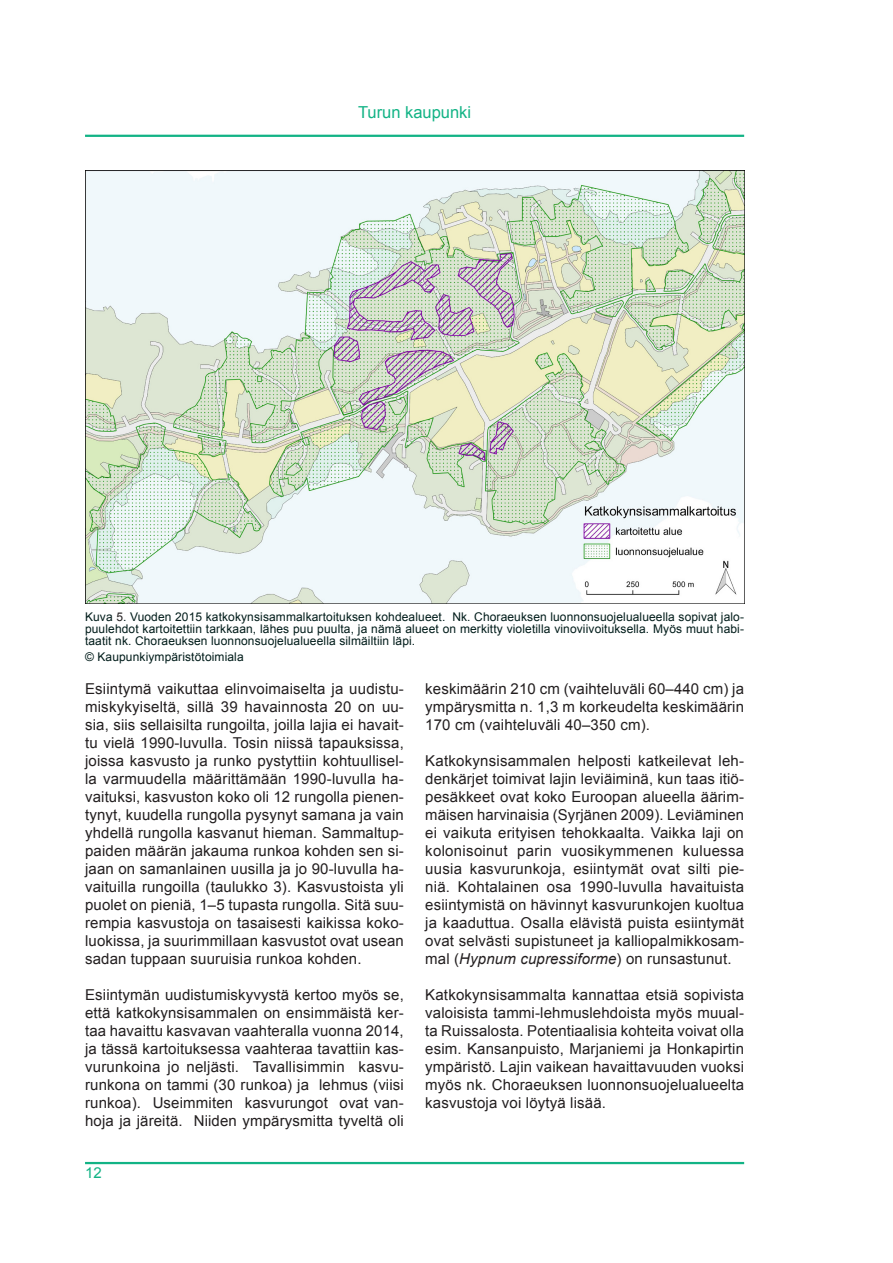
<style>
.page{position:relative;width:893px;height:1263px;background:#fff}
.page>*{position:absolute;margin:0;border:0;box-sizing:border-box;transform-origin:0 0}
.t1{font:16.5px "Arial";color:#12b385}
.Leipäteksti{font:15px/18px "Arial";letter-spacing:.01em;color:#231f20;text-align:justify}
.t2{font:15px "Arial";color:#12b385}
.Kuvateksti{font:12px/12px "Arial";letter-spacing:.01em;color:#001c1a;text-align:justify}
.s1{color:#231f20}
.s2{font-style:italic}
</style>
<div class="page">
<hr style="left:85px;top:135px;width:659px;height:2px;background:#12b385">
<hr style="left:85px;top:1162px;width:659px;height:2px;background:#12b385">
<img style="left:85px;top:170px;width:659px;height:434px">
<p class="t1" style="left:358px;top:102px;width:115px">Turun kaupunki</p>
<p class="Kuvateksti" style="left:85px;top:611px;width:661px">Kuva <span class="s1">5</span>. Vuoden 2015 katkokynsisammalkartoituksen kohdealueet. Nk. Choraeuksen luonnonsuojelualueella sopivat jalo&shy;puulehdot kartoitettiin tarkkaan, lähes puu puulta, ja nämä alueet on merkitty violetilla vinoviivoituksella. Myös muut habi&shy;taatit nk. Choraeuksen luonnonsuojelualueella silmäiltiin läpi.</p>
<p class="Kuvateksti" style="left:85px;top:651px;width:160px">© Kaupunkiympäristötoimiala</p>
<p class="Leipäteksti" style="left:85px;top:680px;width:320px">Esiintymä vaikuttaa elinvoimaiselta ja uudistu&shy;miskykyiseltä, sillä 39 havainnosta 20 on uu&shy;sia, siis sellaisilta rungoilta, joilla lajia ei havait&shy;tu vielä 1990-luvulla. Tosin niissä tapauksissa, joissa kasvusto ja runko pystyttiin kohtuullisel&shy;la varmuudella määrittämään 1990-luvulla ha&shy;vaituksi, kasvuston koko oli 12 rungolla pienen&shy;tynyt, kuudella rungolla pysynyt samana ja vain yhdellä rungolla kasvanut hieman. Sammaltup&shy;paiden määrän jakauma runkoa kohden sen si&shy;jaan on samanlainen uusilla ja jo 90-luvulla ha&shy;vaituilla rungoilla (taulukko 3). Kasvustoista yli puolet on pieniä, 1‒5 tupasta rungolla. Sitä suu&shy;rempia kasvustoja on tasaisesti kaikissa koko&shy;luokissa, ja suurimmillaan kasvustot ovat usean sadan tuppaan suuruisia runkoa kohden.</p>
<p class="Leipäteksti" style="left:85px;top:986px;width:320px">Esiintymän uudistumiskyvystä kertoo myös se, että katkokynsisammalen on ensimmäistä ker&shy;taa havaittu kasvavan vaahteralla vuonna 2014, ja tässä kartoituksessa vaahteraa tavattiin kas&shy;vurunkoina jo neljästi. Tavallisimmin kasvu&shy;runkona on tammi (30 runkoa) ja lehmus (viisi runkoa). Useimmiten kasvurungot ovat van&shy;hoja ja järeitä. Niiden ympärysmitta tyveltä oli</p>
<p class="Leipäteksti" style="left:425px;top:680px;width:320px">keskimäärin 210 cm (vaihteluväli 60–440 cm) ja ympärysmitta n. 1,3 m korkeudelta keskimäärin 170 cm (vaihteluväli 40–350 cm).</p>
<p class="Leipäteksti" style="left:425px;top:752px;width:320px">Katkokynsisammalen helposti katkeilevat leh&shy;denkärjet toimivat lajin leviäiminä, kun taas itiö&shy;pesäkkeet ovat koko Euroopan alueella äärim&shy;mäisen harvinaisia (Syrjänen 2009). Leviäminen ei vaikuta erityisen tehokkaalta. Vaikka laji on kolonisoinut parin vuosikymmenen kuluessa uusia kasvurunkoja, esiintymät ovat silti pie&shy;niä. Kohtalainen osa 1990-luvulla havaituista esiintymistä on hävinnyt kasvurunkojen kuoltua ja kaaduttua. Osalla elävistä puista esiintymät ovat selvästi supistuneet ja kalliopalmikkosam&shy;mal (<span class="s2">Hypnum cupressiforme</span>) on runsastunut.</p>
<p class="Leipäteksti" style="left:425px;top:986px;width:320px">Katkokynsisammalta kannattaa etsiä sopivista valoisista tammi-lehmuslehdoista myös muual&shy;ta Ruissalosta. Potentiaalisia kohteita voivat olla esim. Kansanpuisto, Marjaniemi ja Honkapirtin ympäristö. Lajin vaikean havaittavuuden vuoksi myös nk. Choraeuksen luonnonsuojelualueelta kasvustoja voi löytyä lisää.</p>
<p class="t2" style="left:85px;top:1163px;width:18px">12</p>
</div>
